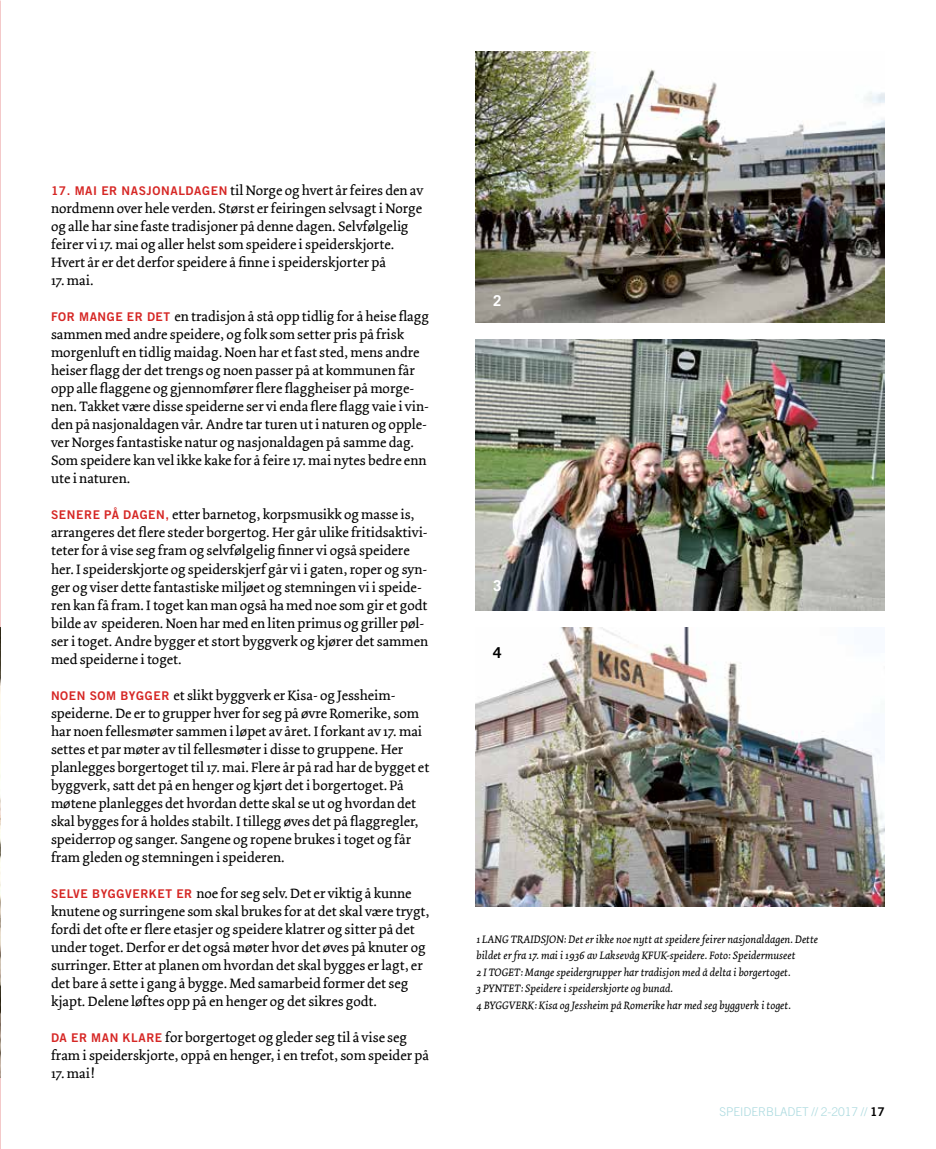
<style>
.page{position:relative;width:936px;height:1149px;background:#fff}
.page>*{position:absolute;margin:0;border:0;box-sizing:border-box;transform-origin:0 0}
.t1{font:700 15px "Trade Gothic LT Std";color:#fff}
.t2{font:700 15px "Trade Gothic LT Std";color:#000}
.t3{font:14.25px/18px "Dolly";color:#000}
.t4{font:300 12px "Trade Gothic LT Std";color:#abdadf}
.t5{font:italic 11.25px/16.5px "Dolly";color:#000}
.s1{font-family:"Trade Gothic LT Std Bd 2";font-size:12px;color:#d62725}
.s2{font-family:"Trade Gothic LT Std Bd 2";font-weight:400;color:#000}
</style>
<div class="page">
<img style="left:0;top:627px;width:1px;height:450px">
<img style="left:475px;top:51px;width:409px;height:271px">
<img style="left:475px;top:627px;width:409px;height:279px">
<img style="left:475px;top:339px;width:409px;height:271px">
<p class="t3" style="left:51px;top:182px;width:374px"><span class="s1">17. MAI ER NASJONALDAGEN</span> til Norge og hvert år feires den av nordmenn over hele verden. Størst er feiringen selvsagt i Norge og alle har sine faste tradisjoner på denne dagen. Selvfølgelig feirer vi 17. mai og aller helst som speidere i speiderskjorte.<br>Hvert år er det derfor speidere å finne i speiderskjorter på</p>
<p class="t3" style="left:51px;top:272px;width:44px">17. mai.</p>
<p class="t3" style="left:51px;top:308px;width:379px"><span class="s1">FOR MANGE ER DET</span> en tradisjon å stå opp tidlig for å heise flagg sammen med andre speidere, og folk som setter pris på frisk morgenluft en tidlig maidag. Noen har et fast sted, mens andre heiser flagg der det trengs og noen passer på at kommunen får opp alle flaggene og gjennomfører flere flaggheiser på morge&shy;nen. Takket være disse speiderne ser vi enda flere flagg vaie i vin&shy;den på nasjonaldagen vår. Andre tar turen ut i naturen og opple&shy;ver Norges fantastiske natur og nasjonaldagen på samme dag.<br>Som speidere kan vel ikke kake for å feire 17. mai nytes bedre enn ute i naturen.</p>
<p class="t3" style="left:51px;top:506px;width:378px"><span class="s1">SENERE PÅ DAGEN,</span> etter barnetog, korpsmusikk og masse is, arrangeres det flere steder borgertog. Her går ulike fritidsaktivi&shy;teter for å vise seg fram og selvfølgelig finner vi også speidere her. I speiderskjorte og speiderskjerf går vi i gaten, roper og syn&shy;ger og viser dette fantastiske miljøet og stemningen vi i speide&shy;ren kan få fram. I toget kan man også ha med noe som gir et godt bilde av speideren. Noen har med en liten primus og griller pøl&shy;ser i toget. Andre bygger et stort byggverk og kjører det sammen med speiderne i toget.</p>
<p class="t3" style="left:51px;top:686px;width:380px"><span class="s1">NOEN SOM BYGGER</span> et slikt byggverk er Kisa- og Jessheim&shy;speiderne. De er to grupper hver for seg på øvre Romerike, som har noen fellesmøter sammen i løpet av året. I forkant av 17. mai settes et par møter av til fellesmøter i disse to gruppene. Her planlegges borgertoget til 17. mai. Flere år på rad har de bygget et byggverk, satt det på en henger og kjørt det i borgertoget. På møtene planlegges det hvordan dette skal se ut og hvordan det skal bygges for å holdes stabilt. I tillegg øves det på flaggregler, speiderrop og sanger. Sangene og ropene brukes i toget og får fram gleden og stemningen i speideren.</p>
<p class="t3" style="left:51px;top:884px;width:380px"><span class="s1">SELVE BYGGVERKET ER</span> noe for seg selv. Det er viktig å kunne knutene og surringene som skal brukes for at det skal være trygt, fordi det ofte er flere etasjer og speidere klatrer og sitter på det under toget. Derfor er det også møter hvor det øves på knuter og surringer. Etter at planen om hvordan det skal bygges er lagt, er det bare å sette i gang å bygge. Med samarbeid former det seg kjapt. Delene løftes opp på en henger og det sikres godt.</p>
<p class="t3" style="left:51px;top:1028px;width:379px"><span class="s1">DA ER MAN KLARE</span> for borgertoget og gleder seg til å vise seg fram i speiderskjorte, oppå en henger, i en trefot, som speider på</p>
<p class="t3" style="left:51px;top:1064px;width:45px">17. mai!</p>
<p class="t1" style="left:493px;top:291px;width:10px">2</p>
<p class="t1" style="left:493px;top:576px;width:10px">3</p>
<p class="t2" style="left:493px;top:643px;width:10px">4</p>
<p class="t5" style="left:476px;top:930px;width:343px">1 LANG TRAIDSJON: Det er ikke noe nytt at speidere feirer nasjonaldagen. Dette bildet er fra 17. mai i 1936 av Laksevåg KFUK-speidere. Foto: Speidermuseet<br>2 I TOGET: Mange speidergrupper har tradisjon med å delta i borgertoget.<br>3 PYNTET: Speidere i speiderskjorte og bunad.<br>4 BYGGVERK: Kisa og Jessheim på Romerike har med seg byggverk i toget.</p>
<p class="t4" style="left:719px;top:1103px;width:167px">SPEIDERBLADET // 2-2017 // <span class="s2">17</span></p>
</div>
